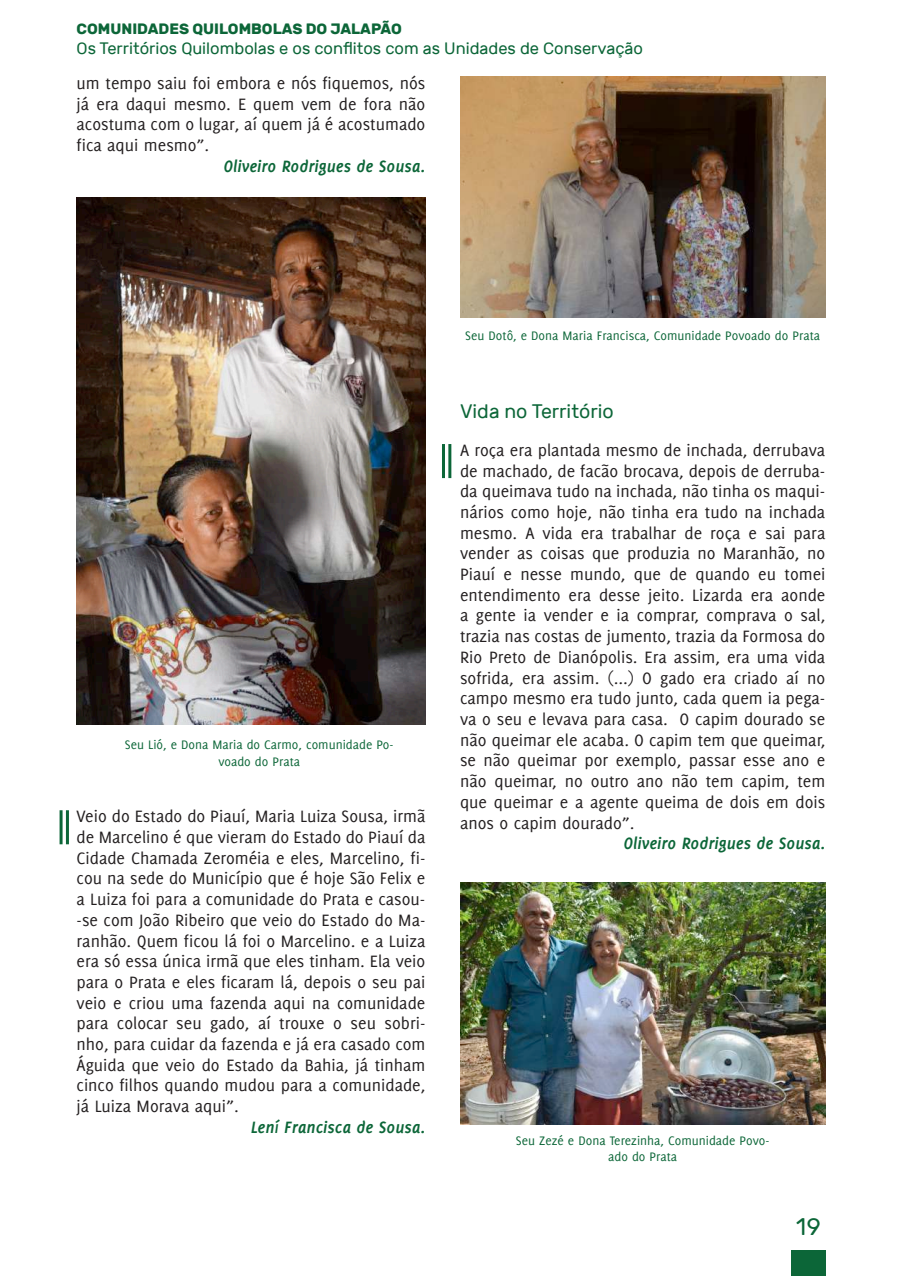
<style>
.page{position:relative;width:902px;height:1276px;background:#fff}
.page>*{position:absolute;margin:0;border:0;box-sizing:border-box;transform-origin:0 0}
.t1{font:24px "Rubik";color:#0c6638}
.t2{font:19.5px "Rubik";color:#0c6638}
.t3{font:18px/20.7px "Delicious";color:#231f20;text-align:justify}
.t4{font:italic 700 18px "Delicious";color:#0c6638}
.t5{font:16.5px "Rubik";color:#0c6638}
.t6{font:700 15px "Rubik";color:#0c6638}
.t7{font:13.5px/16.5px "Delicious";color:#0c6638;text-align:center}
</style>
<div class="page">
<div style="left:791px;top:1250px;width:34px;height:26px;background:#0c6638"></div>
<img style="left:77px;top:197px;width:348px;height:528px">
<hr style="left:66px;top:810px;width:3px;height:34px;background:#0c6638">
<hr style="left:60px;top:810px;width:3px;height:34px;background:#0c6638">
<img style="left:460px;top:77px;width:365px;height:241px">
<img style="left:460px;top:882px;width:365px;height:242px">
<hr style="left:448px;top:444px;width:3px;height:34px;background:#0c6638">
<hr style="left:442px;top:444px;width:3px;height:34px;background:#0c6638">
<p class="t6" style="left:77px;top:20px;width:327px">COMUNIDADES QUILOMBOLAS DO JALAPÃO</p>
<p class="t5" style="left:77px;top:39px;width:568px">Os Territórios Quilombolas e os conflitos com as Unidades de Conservação</p>
<p class="t3" style="left:77px;top:73px;width:350px">um tempo saiu foi embora e nós fiquemos, nós já era daqui mesmo. E quem vem de fora não acostuma com o lugar, aí quem já é acostumado fica aqui mesmo”.</p>
<p class="t4" style="left:223px;top:156px;width:203px">Oliveiro Rodrigues de Sousa.</p>
<p class="t7" style="left:125px;top:736px;width:270px">Seu Lió, e Dona Maria do Carmo, comunidade Po&shy;voado do Prata</p>
<p class="t3" style="left:77px;top:806px;width:350px">Veio do Estado do Piauí, Maria Luiza Sousa, irmã de Marcelino é que vieram do Estado do Piauí da Cidade Chamada Zeroméia e eles, Marcelino, fi&shy;cou na sede do Município que é hoje São Felix e a Luiza foi para a comunidade do Prata e casou--se com João Ribeiro que veio do Estado do Ma&shy;ranhão. Quem ficou lá foi o Marcelino. e a Luiza era só essa única irmã que eles tinham. Ela veio para o Prata e eles ficaram lá, depois o seu pai veio e criou uma fazenda aqui na comunidade para colocar seu gado, aí trouxe o seu sobri&shy;nho, para cuidar da fazenda e já era casado com Águida que veio do Estado da Bahia, já tinham cinco filhos quando mudou para a comunidade, já Luiza Morava aqui”.</p>
<p class="t4" style="left:251px;top:1116px;width:176px">Lení Francisca de Sousa.</p>
<p class="t7" style="left:465px;top:327px;width:356px">Seu Dotô, e Dona Maria Francisca, Comunidade Povoado do Prata</p>
<p class="t2" style="left:460px;top:400px;width:155px">Vida no Território</p>
<p class="t3" style="left:460px;top:439px;width:367px">A roça era plantada mesmo de inchada, derrubava de machado, de facão brocava, depois de derruba&shy;da queimava tudo na inchada, não tinha os maqui&shy;nários como hoje, não tinha era tudo na inchada mesmo. A vida era trabalhar de roça e sai para vender as coisas que produzia no Maranhão, no Piauí e nesse mundo, que de quando eu tomei entendimento era desse jeito. Lizarda era aonde a gente ia vender e ia comprar, comprava o sal, trazia nas costas de jumento, trazia da Formosa do Rio Preto de Dianópolis. Era assim, era uma vida sofrida, era assim. (...) O gado era criado aí no campo mesmo era tudo junto, cada quem ia pega&shy;va o seu e levava para casa. O capim dourado se não queimar ele acaba. O capim tem que queimar, se não queimar por exemplo, passar esse ano e não queimar, no outro ano não tem capim, tem que queimar e a agente queima de dois em dois anos o capim dourado”.</p>
<p class="t4" style="left:623px;top:833px;width:203px">Oliveiro Rodrigues de Sousa.</p>
<p class="t7" style="left:516px;top:1132px;width:255px">Seu Zezé e Dona Terezinha, Comunidade Povo&shy;ado do Prata</p>
<h1 class="t1" style="left:796px;top:1213px;width:26px">19</h1>
</div>
